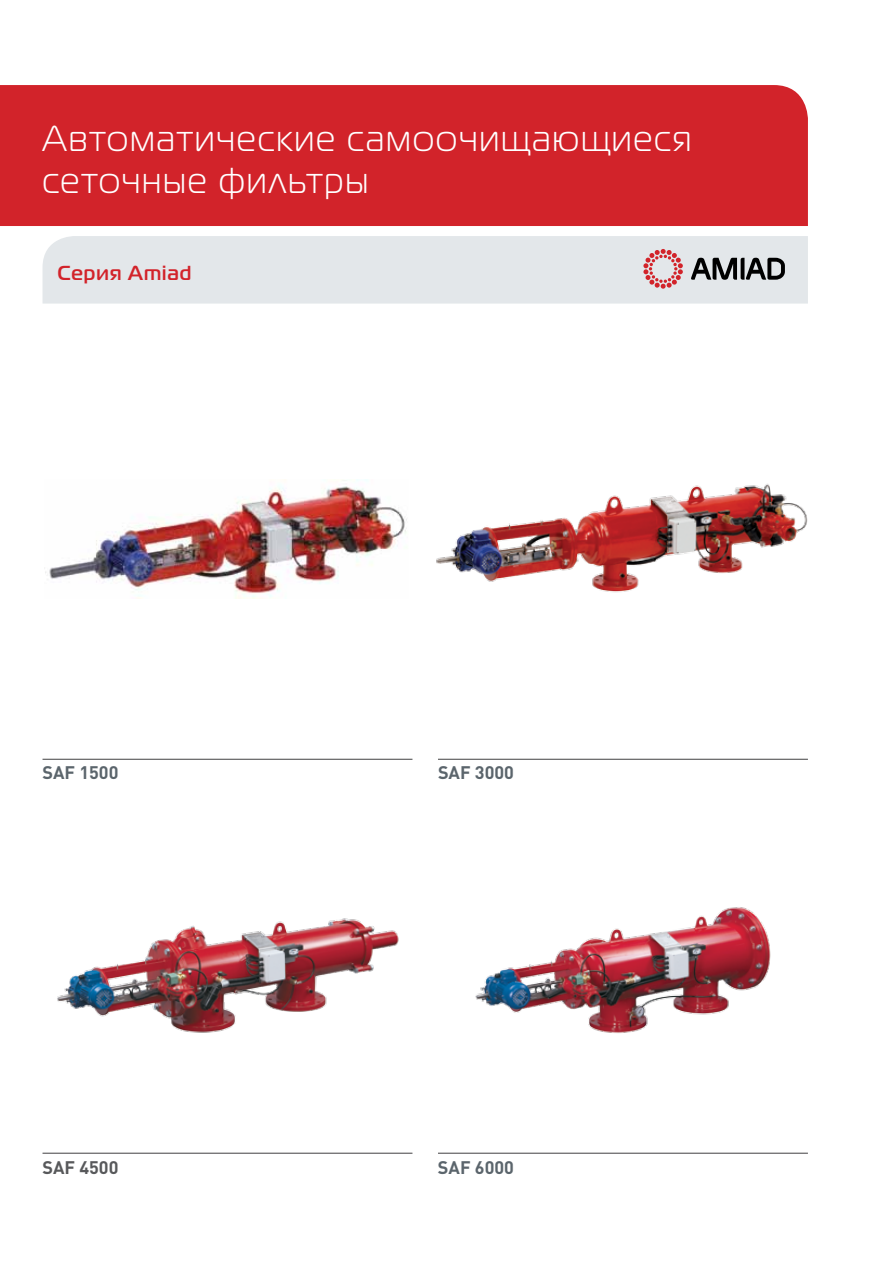
<style>
.page{position:relative;width:893px;height:1263px;background:#fff}
.page>*{position:absolute;margin:0;border:0;box-sizing:border-box;transform-origin:0 0}
.t1{font:300 36px/42px "Magistral C";letter-spacing:.05em;color:#fff}
.t2{font:500 20.25px "Magistral C";letter-spacing:.05em;color:#d2232a}
.t3{font:700 18px "DIN";color:#5b656c}
.t4{font:700 18px "DIN";color:#58595b}
</style>
<div class="page">
<div style="left:43px;top:236px;width:765px;height:68px;background:#e3e7ea"></div>
<div style="left:0;top:85px;width:808px;height:141px;background:#d2232a"></div>
<hr style="left:438px;top:1153px;width:370px;height:1px;background:#414042">
<hr style="left:43px;top:1153px;width:369px;height:1px;background:#414042">
<hr style="left:438px;top:759px;width:370px;height:1px;background:#414042">
<hr style="left:43px;top:759px;width:369px;height:1px;background:#414042">
<svg style="left:643px;top:249px;width:40px;height:40px;background:#dda9ad"></svg>
<svg style="left:691px;top:257px;width:94px;height:23px;background:#767879"></svg>
<img style="left:475px;top:907px;width:296px;height:126px">
<img style="left:45px;top:480px;width:362px;height:118px">
<img style="left:436px;top:484px;width:372px;height:109px">
<img style="left:57px;top:918px;width:342px;height:115px">
<p class="t1" style="left:43px;top:118px;width:650px">Автоматические самоочищающиеся сеточные фильтры</p>
<p class="t2" style="left:57px;top:261px;width:135px">Серия Amiad</p>
<p class="t3" style="left:43px;top:761px;width:78px">SAF 1500</p>
<p class="t3" style="left:438px;top:761px;width:78px">SAF 3000</p>
<p class="t4" style="left:43px;top:1156px;width:78px">SAF 4500</p>
<p class="t3" style="left:438px;top:1156px;width:78px">SAF 6000</p>
</div>
